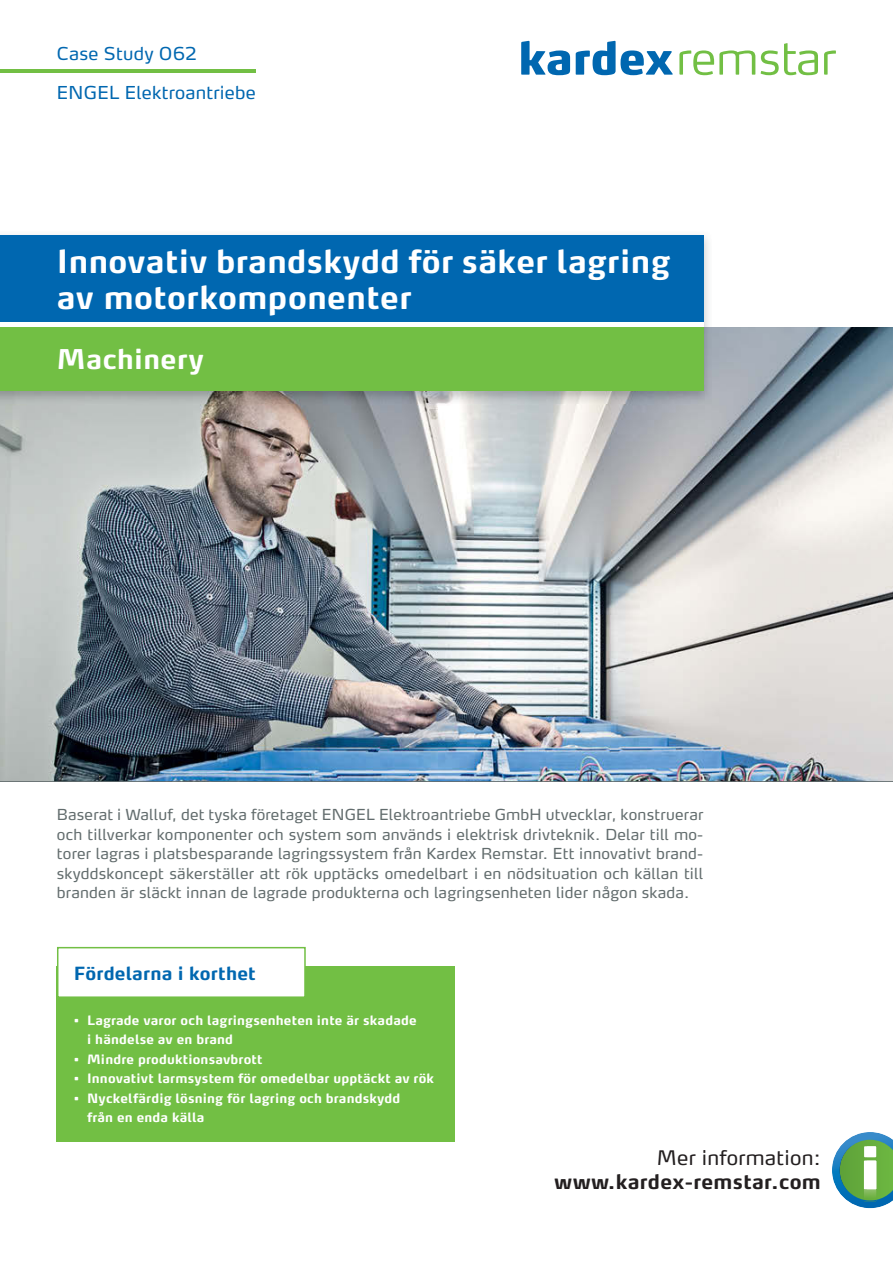
<style>
.page{position:relative;width:893px;height:1263px;background:#fff}
.page>*{position:absolute;margin:0;border:0;box-sizing:border-box;transform-origin:0 0}
.t1{font:300 63.75px "Max Pro";color:#fff}
.t2{font:700 31.5px/36px "Max Pro";letter-spacing:.015em;color:#fff}
.t3{font:700 27px "Max Pro";letter-spacing:.015em;color:#fff}
.t4{font:700 19.8px "Max Pro";letter-spacing:.015em;color:#231f20}
.t5{font:19.8px "Max Pro";letter-spacing:.015em;color:#231f20}
.t6{font:700 18px "Max Pro";letter-spacing:.01em;color:#0067b0}
.t7{font:17.7px "Max Pro";letter-spacing:.015em;color:#0067b0}
.t8{font:15px/19.5px "Max Pro";letter-spacing:.015em;color:#626c6d;text-align:justify}
.t9{font:700 12.75px/19.5px "Max Pro";letter-spacing:.015em;color:#fff}
</style>
<div class="page">
<img style="left:0;top:327px;width:893px;height:454px">
<svg style="left:521px;top:41px;width:49px;height:34px"></svg>
<svg style="left:576px;top:41px;width:97px;height:34px"></svg>
<svg style="left:679px;top:50px;width:76px;height:25px"></svg>
<svg style="left:761px;top:43px;width:57px;height:32px"></svg>
<svg style="left:824px;top:50px;width:12px;height:25px"></svg>
<img style="left:0;top:235px;width:712px;height:169px">
<div style="left:0;top:324px;width:703px;height:67px;background:#72bf44"></div>
<div style="left:0;top:235px;width:703px;height:89px;background:#0067b0"></div>
<hr style="left:0;top:323px;width:703px;height:4px;background:#fff">
<svg style="left:832px;top:1132px;width:61px;height:77px"></svg>
<div style="left:57px;top:966px;width:398px;height:176px;background:#72bf44"></div>
<div style="left:58px;top:948px;width:247px;height:49px;background:#fff"></div>
<div style="left:57px;top:947px;width:249px;height:51px;border:2px solid #72bf44"></div>
<hr style="left:0;top:69px;width:256px;height:4px;background:#72bf44">
<p class="t7" style="left:57px;top:46px;width:141px">Case Study 062</p>
<p class="t7" style="left:57px;top:85px;width:201px">ENGEL Elektroantriebe</p>
<h2 class="t2" style="left:57px;top:246px;width:615px">Innovativ brandskydd för säker lagring av motorkomponenter</h2>
<h3 class="t3" style="left:57px;top:348px;width:148px">Machinery</h3>
<h1 class="t1" style="left:357px;top:263px;width:89px">03</h1>
<p class="t8" style="left:57px;top:806px;width:648px">Baserat i Walluf, det tyska företaget ENGEL Elektroantriebe GmbH utvecklar, konstruerar och tillverkar komponenter och system som används i elektrisk drivteknik. Delar till mo&shy;torer lagras i platsbesparande lagringssystem från Kardex Remstar. Ett innovativt brand&shy;skyddskoncept säkerställer att rök upptäcks omedelbart i en nödsituation och källan till branden är släckt innan de lagrade produkterna och lagringsenheten lider någon skada.</p>
<p class="t6" style="left:74px;top:966px;width:183px">Fördelarna i korthet</p>
<p class="t9" style="left:87px;top:1012px;width:331px;text-indent:-13px">• Lagrade varor och lagringsenheten inte är skadade i händelse av en brand</p>
<p class="t9" style="left:74px;top:1051px;width:190px">• Mindre produktionsavbrott</p>
<p class="t9" style="left:74px;top:1070px;width:362px">• Innovativt larmsystem för omedelbar upptäckt av rök</p>
<p class="t9" style="left:87px;top:1090px;width:315px;text-indent:-13px">• Nyckelfärdig lösning för lagring och brandskydd från en enda källa</p>
<h3 class="t5" style="left:657px;top:1150px;width:165px">Mer information:</h3>
<h3 class="t4" style="left:554px;top:1173px;width:268px">www.kardex-remstar.com</h3>
</div>
